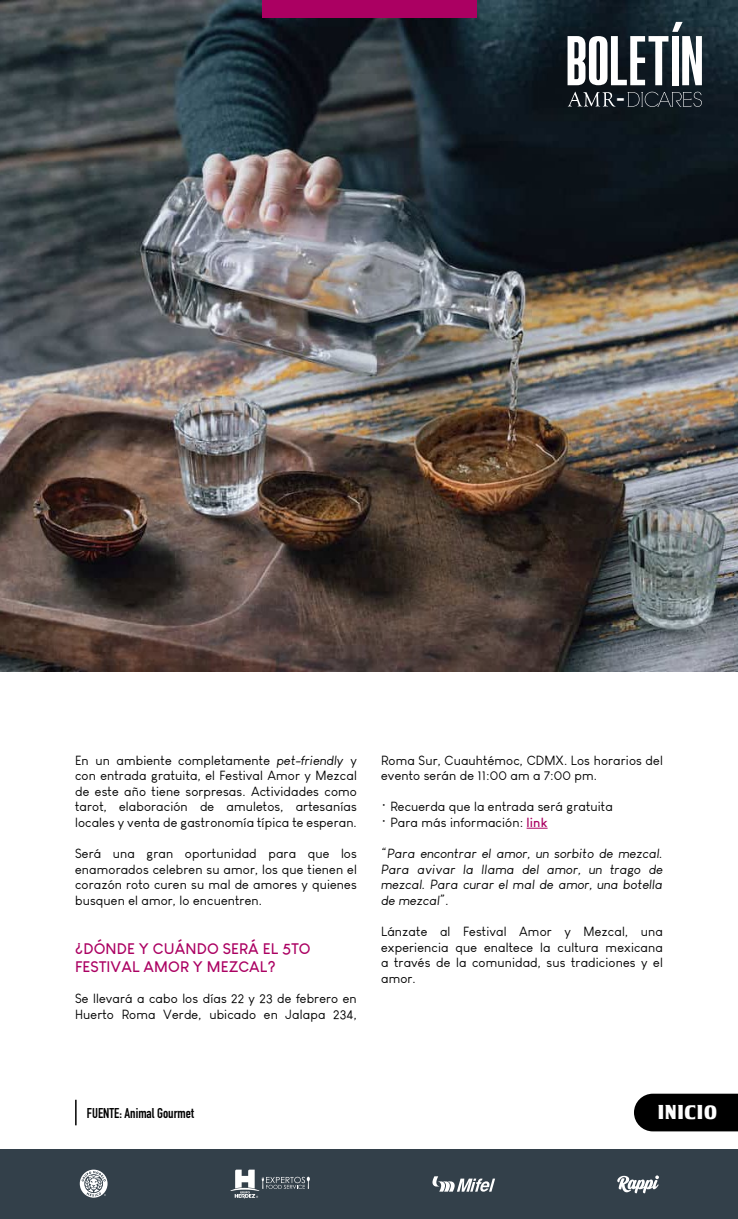
<style>
.page{position:relative;width:738px;height:1219px;background:#fff}
.page>*{position:absolute;margin:0;border:0;box-sizing:border-box;transform-origin:0 0}
.t1{font:55px "Pirrata";color:#fff}
.t2{font:23.1px "Pirrata";color:#fff}
.t3{font:20px "Tobago Poster";letter-spacing:.05em;color:#fff}
.t4{font:700 15px/18px "Louis George Cafe";letter-spacing:.01em;color:#ab0062}
.t5{font:700 14px "DIN Condensed";color:#000}
.t6{font:13px/15.6px "Louis George Cafe";letter-spacing:.01em;color:#000;text-align:justify}
.t7{font:italic 13px/15.6px "Louis George Cafe";letter-spacing:.01em;color:#000;text-align:justify}
.s1{font-style:italic}
.s2{font-weight:700;color:#ab0062}
</style>
<div class="page">
<img style="left:0;top:0;width:737px;height:672px">
<div style="left:0;top:1149px;width:737px;height:70px;background:#33404a"></div>
<svg style="left:80px;top:1170px;width:27px;height:28px"></svg>
<svg style="left:617px;top:1175px;width:41px;height:18px"></svg>
<svg style="left:230px;top:1170px;width:79px;height:28px"></svg>
<svg style="left:432px;top:1176px;width:62px;height:16px"></svg>
<div style="left:261px;top:0;width:215px;height:17px;background:#ab0062"></div>
<hr style="left:75px;top:1100px;width:2px;height:25px;background:#000">
<div style="left:634px;top:1094px;width:103px;height:37px;background:#000"></div>
<svg style="left:567px;top:92px;width:48px;height:15px"></svg>
<svg style="left:627px;top:92px;width:74px;height:15px"></svg>
<svg style="left:526px;top:828px;width:21px;height:1px"></svg>
<svg style="left:671px;top:22px;width:11px;height:10px"></svg>
<h1 class="t1" style="left:565px;top:32px;width:139px">BOLETIN</h1>
<h2 class="t2" style="left:616px;top:86px;width:10px">-</h2>
<p class="t6" style="left:75px;top:752px;width:283px">En un ambiente completamente <span class="s1">pet-friendly</span> y con entrada gratuita, el Festival Amor y Mezcal de este año tiene sorpresas. Actividades como tarot, elaboración de amuletos, artesanías locales y venta de gastronomía típica te esperan.</p>
<p class="t6" style="left:75px;top:846px;width:283px">Será una gran oportunidad para que los enamorados celebren su amor, los que tienen el corazón roto curen su mal de amores y quienes busquen el amor, lo encuentren.</p>
<p class="t4" style="left:75px;top:939px;width:237px">¿DÓNDE Y CUÁNDO SERÁ EL 5TO<br>FESTIVAL AMOR Y MEZCAL?</p>
<p class="t6" style="left:75px;top:991px;width:283px">Se llevará a cabo los días 22 y 23 de febrero en<br>Huerto Roma Verde, ubicado en Jalapa 234,</p>
<p class="t6" style="left:381px;top:752px;width:283px">Roma Sur, Cuauhtémoc, CDMX. Los horarios del evento serán de 11:00 am a 7:00 pm.</p>
<p class="t6" style="left:381px;top:799px;width:233px">• Recuerda que la entrada será gratuita</p>
<p class="t6" style="left:381px;top:814px;width:168px">• Para más información: <span class="s2">link</span></p>
<p class="t7" style="left:381px;top:846px;width:283px">“Para encontrar el amor, un sorbito de mezcal.<br>Para avivar la llama del amor, un trago de mezcal. Para curar el mal de amor, una botella de mezcal”.</p>
<p class="t6" style="left:381px;top:924px;width:283px">Lánzate al Festival Amor y Mezcal, una experiencia que enaltece la cultura mexicana a través de la comunidad, sus tradiciones y el amor.</p>
<p class="t5" style="left:87px;top:1104px;width:108px">FUENTE: Animal Gourmet</p>
<h3 class="t3" style="left:656px;top:1100px;width:60px">INICIO</h3>
</div>
